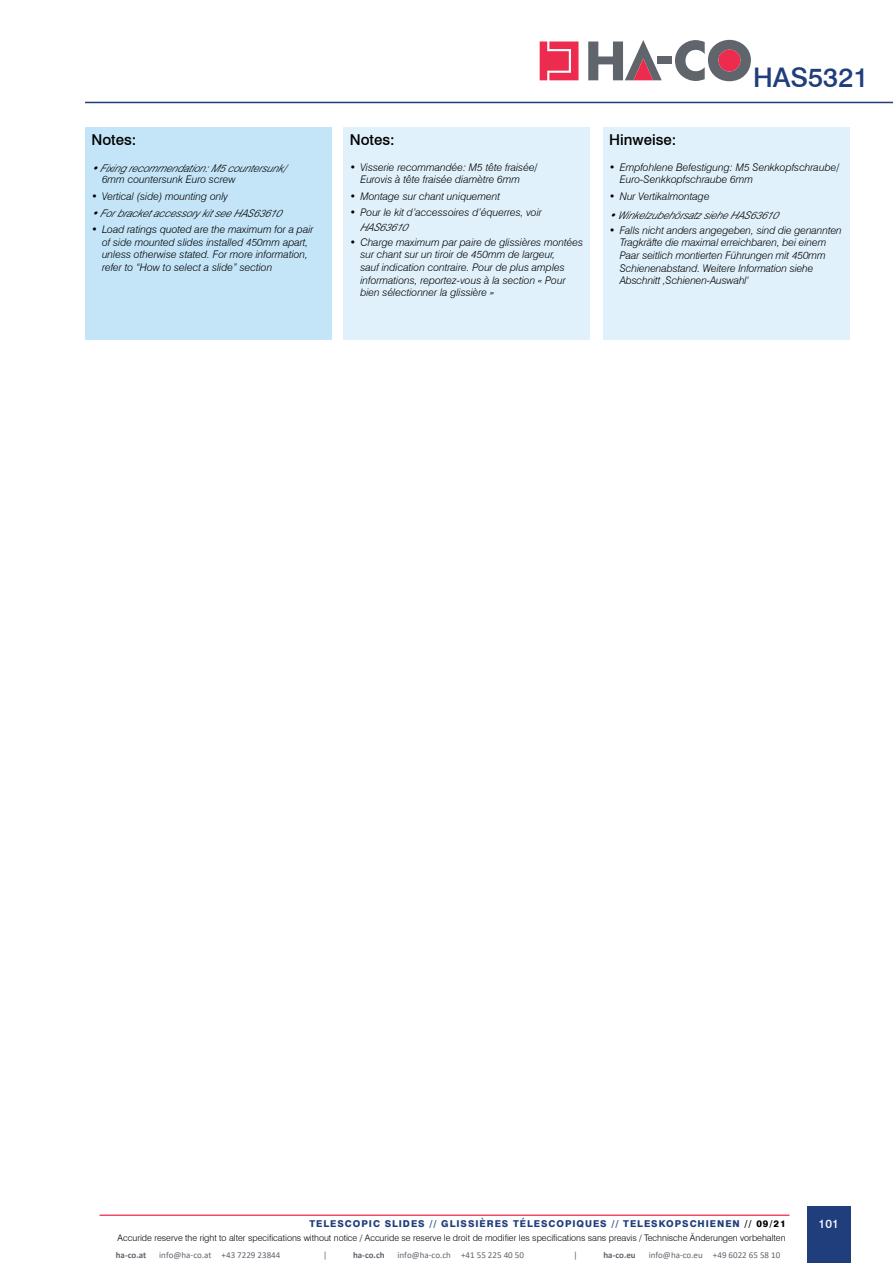
<style>
.page{position:relative;width:893px;height:1263px;background:#fff}
.page>*{position:absolute;margin:0;border:0;box-sizing:border-box;transform-origin:0 0}
.t1{font:500 27px "Swiss 721 BT";color:#203d7c}
.t2{font:500 15px "Swiss 721 BT";color:#000}
.t3{font:500 12px "Swiss 721 BT";color:#fff}
.t4{font:italic 300 10.5px/12.6px "Swiss 721 BT";color:#000}
.t5{font:800 9.45px "Swiss 721 BT";letter-spacing:.1em;color:#203d7c}
.t6{font:300 9px "Swiss 721 BT";color:#000}
.t7{font:9px "Calibri";color:#60656c}
.t8{font:700 9px "Calibri";color:#60656c}
.s1{color:#000}
</style>
<div class="page">
<hr style="left:85px;top:102px;width:808px;height:1px;background:#203d7c">
<div style="left:807px;top:1206px;width:43px;height:57px;background:#203d7c"></div>
<div style="left:85px;top:128px;width:247px;height:212px;background:#c4e5f8"></div>
<div style="left:603px;top:128px;width:246px;height:212px;background:#e0f1fb"></div>
<div style="left:343px;top:128px;width:247px;height:212px;background:#e0f1fb"></div>
<hr style="left:100px;top:1214px;width:689px;height:2px;background:#ed2b4e">
<svg style="left:540px;top:41px;width:38px;height:39px"></svg>
<svg style="left:588px;top:40px;width:74px;height:40px"></svg>
<div style="left:657px;top:57px;width:15px;height:7px;background:#60656c"></div>
<svg style="left:675px;top:40px;width:76px;height:41px"></svg>
<div style="left:718px;top:50px;width:22px;height:21px;background:#ed2b4e;border-radius:50%"></div>
<h1 class="t1" style="left:753px;top:61px;width:117px">HAS5321</h1>
<h2 class="t2" style="left:91px;top:131px;width:46px">Notes:</h2>
<p class="t4" style="left:102px;top:173px;width:135px">6mm countersunk Euro screw</p>
<p class="t4" style="left:91px;top:190px;width:138px">• Vertical (side) mounting only</p>
<p class="t4" style="left:102px;top:223px;width:213px;text-indent:-11px">• Load ratings quoted are the maximum for a pair of side mounted slides installed 450mm apart, unless otherwise stated. For more information, refer to “How to select a slide” section</p>
<h2 class="t2" style="left:350px;top:131px;width:46px">Notes:</h2>
<p class="t4" style="left:360px;top:161px;width:179px;text-indent:-11px">• Visserie recommandée: M5 tête fraisée/<br>Eurovis à tête fraisée diamètre 6mm</p>
<p class="t4" style="left:350px;top:190px;width:152px">• Montage sur chant uniquement</p>
<p class="t4" style="left:350px;top:206px;width:194px">• Pour le kit d’accessoires d’équerres, voir</p>
<p class="t4" style="left:360px;top:236px;width:224px;text-indent:-11px">• Charge maximum par paire de glissières montées sur chant sur un tiroir de 450mm de largeur,<br>sauf indication contraire. Pour de plus amples informations, reportez-vous à la section « Pour bien sélectionner la glissière »</p>
<h2 class="t2" style="left:609px;top:131px;width:69px">Hinweise:</h2>
<p class="t4" style="left:620px;top:161px;width:221px;text-indent:-11px">• Empfohlene Befestigung: M5 Senkkopfschraube/<br>Euro-Senkkopfschraube 6mm</p>
<p class="t4" style="left:609px;top:190px;width:102px">• Nur Vertikalmontage</p>
<p class="t4" style="left:620px;top:224px;width:224px;text-indent:-11px">• Falls nicht anders angegeben, sind die genannten Tragkräfte die maximal erreichbaren, bei einem Paar seitlich montierten Führungen mit 450mm Schienenabstand. Weitere Information siehe Abschnitt ‚Schienen-Auswahl‘</p>
<p class="t4" style="left:92px;top:162px;width:200px">•Fixing recommendation:M5countersunk/</p>
<p class="t4" style="left:92px;top:207px;width:196px">•Forbracketaccessory kitseeHAS63610</p>
<p class="t4" style="left:609px;top:209px;width:175px">•WinkelzubehörsatzsieheHAS63610</p>
<p class="t4" style="left:360px;top:221px;width:53px">HAS63610</p>
<p class="t5" style="left:310px;top:1218px;width:478px">TELESCOPIC SLIDES // GLISSIÈRES TÉLESCOPIQUES // TELESKOPSCHIENEN <span class="s1">// 09/21</span></p>
<p class="t6" style="left:118px;top:1232px;width:669px">Accuride reserve the right to alter specifications without notice / Accuride se reserve le droit de modifier les specifications sans preavis / Technische Änderungen vorbehalten</p>
<p class="t8" style="left:116px;top:1248px;width:32px">ha-co.at</p>
<p class="t7" style="left:159px;top:1248px;width:123px">info@ha-co.at +43 7229 23844</p>
<p class="t7" style="left:323px;top:1248px;width:6px">|</p>
<p class="t8" style="left:353px;top:1248px;width:33px">ha-co.ch</p>
<p class="t7" style="left:398px;top:1248px;width:128px">info@ha-co.ch +41 55 225 40 50</p>
<p class="t7" style="left:573px;top:1248px;width:6px">|</p>
<p class="t8" style="left:603px;top:1248px;width:34px">ha-co.eu</p>
<p class="t7" style="left:649px;top:1248px;width:133px">info@ha-co.eu +49 6022 65 58 10</p>
<p class="t3" style="left:819px;top:1217px;width:22px">101</p>
</div>
